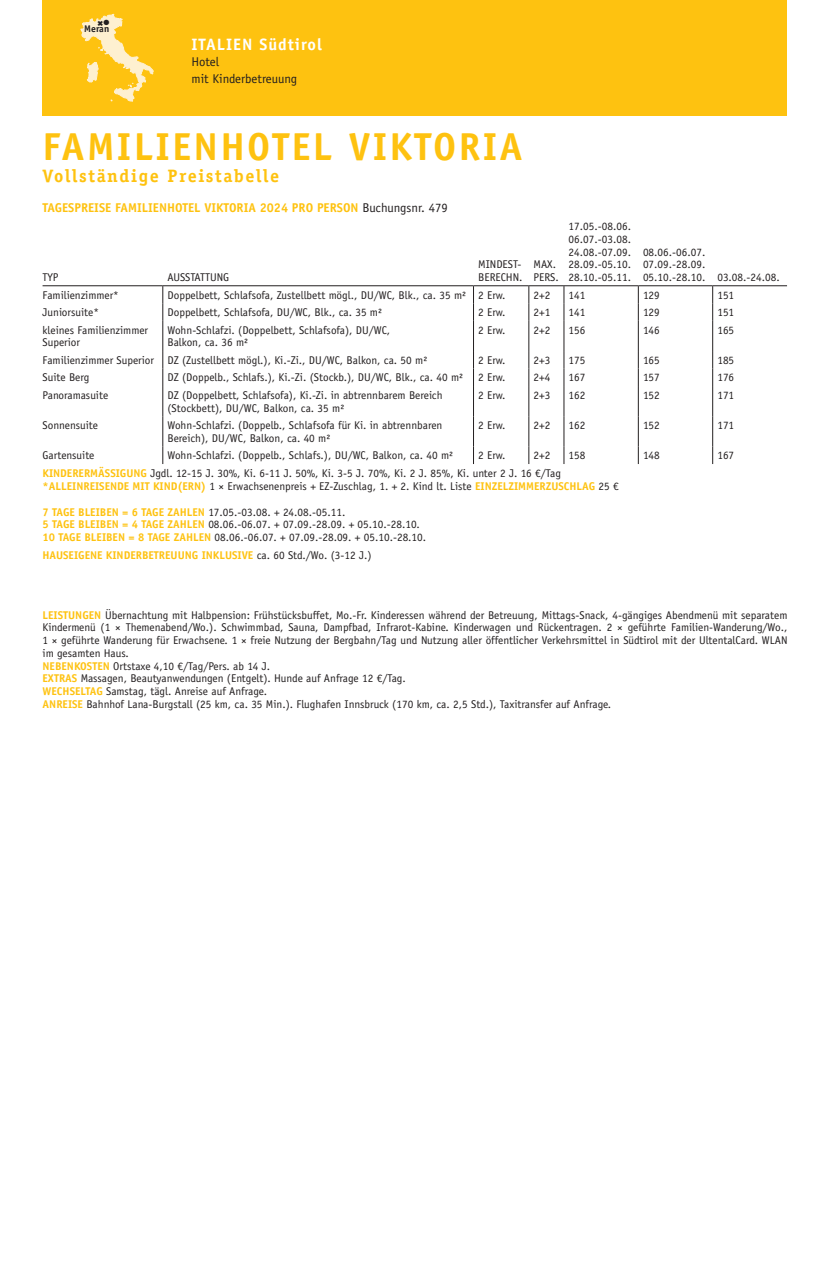
<style>
.page{position:relative;width:830px;height:1263px;background:#fff}
.page>*{position:absolute;margin:0;border:0;box-sizing:border-box;transform-origin:0 0}
.t1{font:700 39px "Officina Sans Std";letter-spacing:.06em;color:#fec210}
.t2{font:700 18px "Officina Serif Std";letter-spacing:.09em;color:#fec210}
.t3{font:700 16.5px "Officina Sans Std";letter-spacing:.06em;color:#fff}
.t4{font:700 12.75px "Officina Sans Std";color:#fec210}
.t5{font:12.75px "Officina Sans Std";color:#231f20}
.t6{font:11.25px/12.8px "Officina Sans Std";color:#231f20}
.t7{font:700 11.25px "Officina Sans Std";color:#fec210}
.t8{font:700 9.75px "Officina Sans Std";color:#231f20}
.t9{font:7.5px "Zapf Dingbats Std";color:#231f20}
.s1{font-weight:400;color:#231f20}
.s2{font-weight:700;color:#fec210}
</style>
<div class="page">
<div style="left:43px;top:0;width:744px;height:116px;background:#fec210"></div>
<hr style="left:162px;top:321px;width:1px;height:30px;background:#231f20">
<hr style="left:473px;top:321px;width:1px;height:30px;background:#231f20">
<hr style="left:528px;top:321px;width:1px;height:30px;background:#231f20">
<hr style="left:563px;top:321px;width:1px;height:30px;background:#231f20">
<hr style="left:637px;top:321px;width:1px;height:30px;background:#231f20">
<hr style="left:712px;top:321px;width:1px;height:30px;background:#231f20">
<svg style="left:162px;top:351px;width:1px;height:35px"></svg>
<svg style="left:473px;top:351px;width:1px;height:35px"></svg>
<svg style="left:528px;top:351px;width:1px;height:35px"></svg>
<svg style="left:563px;top:351px;width:1px;height:35px"></svg>
<svg style="left:637px;top:351px;width:1px;height:35px"></svg>
<svg style="left:712px;top:351px;width:1px;height:35px"></svg>
<hr style="left:162px;top:386px;width:1px;height:30px;background:#231f20">
<hr style="left:473px;top:386px;width:1px;height:30px;background:#231f20">
<hr style="left:528px;top:386px;width:1px;height:30px;background:#231f20">
<hr style="left:563px;top:386px;width:1px;height:30px;background:#231f20">
<hr style="left:637px;top:386px;width:1px;height:30px;background:#231f20">
<hr style="left:712px;top:386px;width:1px;height:30px;background:#231f20">
<hr style="left:162px;top:416px;width:1px;height:30px;background:#231f20">
<hr style="left:473px;top:416px;width:1px;height:30px;background:#231f20">
<hr style="left:528px;top:416px;width:1px;height:30px;background:#231f20">
<hr style="left:563px;top:416px;width:1px;height:30px;background:#231f20">
<hr style="left:637px;top:416px;width:1px;height:30px;background:#231f20">
<hr style="left:712px;top:416px;width:1px;height:30px;background:#231f20">
<svg style="left:162px;top:446px;width:1px;height:18px"></svg>
<svg style="left:473px;top:446px;width:1px;height:18px"></svg>
<svg style="left:528px;top:446px;width:1px;height:18px"></svg>
<svg style="left:563px;top:446px;width:1px;height:18px"></svg>
<svg style="left:637px;top:446px;width:1px;height:18px"></svg>
<svg style="left:712px;top:446px;width:1px;height:18px"></svg>
<hr style="left:43px;top:285px;width:120px;height:1px;background:#231f20">
<hr style="left:163px;top:285px;width:310px;height:1px;background:#231f20">
<svg style="left:162px;top:286px;width:1px;height:35px"></svg>
<hr style="left:473px;top:285px;width:55px;height:1px;background:#231f20">
<svg style="left:473px;top:286px;width:1px;height:35px"></svg>
<hr style="left:528px;top:285px;width:35px;height:1px;background:#231f20">
<svg style="left:528px;top:286px;width:1px;height:35px"></svg>
<hr style="left:563px;top:285px;width:75px;height:1px;background:#231f20">
<svg style="left:563px;top:286px;width:1px;height:35px"></svg>
<hr style="left:638px;top:285px;width:74px;height:1px;background:#231f20">
<svg style="left:637px;top:286px;width:1px;height:35px"></svg>
<hr style="left:712px;top:285px;width:74px;height:1px;background:#231f20">
<svg style="left:712px;top:286px;width:1px;height:35px"></svg>
<svg style="left:80px;top:13px;width:74px;height:89px"></svg>
<p class="t9" style="left:104px;top:19px;width:7px">●</p>
<p class="t8" style="left:84px;top:22px;width:26px">Meran</p>
<h3 class="t3" style="left:191px;top:34px;width:132px">ITALIEN Südtirol</h3>
<p class="t5" style="left:191px;top:54px;width:29px">Hotel</p>
<p class="t5" style="left:191px;top:71px;width:107px">mit Kinderbetreuung</p>
<h1 class="t1" style="left:43px;top:123px;width:481px">FAMILIENHOTEL VIKTORIA</h1>
<h2 class="t2" style="left:43px;top:164px;width:238px">Vollständige Preistabelle</h2>
<p class="t4" style="left:43px;top:200px;width:407px">TAGESPREISE FAMILIENHOTEL VIKTORIA 2024 PRO PERSON <span class="s1">Buchungsnr. 479</span></p>
<p class="t6" style="left:43px;top:271px;width:18px">TYP</p>
<p class="t6" style="left:167px;top:271px;width:63px">AUSSTATTUNG</p>
<p class="t6" style="left:478px;top:258px;width:46px">MINDEST-<br>BERECHN.</p>
<p class="t6" style="left:533px;top:258px;width:27px">MAX.<br>PERS.</p>
<p class="t6" style="left:568px;top:220px;width:64px;text-align:justify">17.05.-08.06.<br>06.07.-03.08.<br>24.08.-07.09.<br>28.09.-05.10.<br>28.10.-05.11.</p>
<p class="t6" style="left:642px;top:245px;width:138px">08.06.-06.07.<br>07.09.-28.09.<br>05.10.-28.10. 03.08.-24.08.</p>
<p class="t6" style="left:43px;top:288px;width:78px">Familienzimmer*</p>
<p class="t6" style="left:167px;top:288px;width:339px">Doppelbett, Schlafsofa, Zustellbett mögl., DU/WC, Blk., ca. 35 m² 2 Erw.</p>
<p class="t6" style="left:533px;top:288px;width:18px">2+2</p>
<p class="t6" style="left:568px;top:288px;width:18px">141</p>
<p class="t6" style="left:642px;top:288px;width:18px">129</p>
<p class="t6" style="left:717px;top:288px;width:18px">151</p>
<p class="t6" style="left:43px;top:306px;width:58px">Juniorsuite*</p>
<p class="t6" style="left:167px;top:306px;width:216px">Doppelbett, Schlafsofa, DU/WC, Blk., ca. 35 m²</p>
<p class="t6" style="left:478px;top:306px;width:29px">2 Erw.</p>
<p class="t6" style="left:533px;top:306px;width:18px">2+1</p>
<p class="t6" style="left:568px;top:306px;width:18px">141</p>
<p class="t6" style="left:642px;top:306px;width:18px">129</p>
<p class="t6" style="left:717px;top:306px;width:18px">151</p>
<p class="t6" style="left:43px;top:323px;width:107px">kleines Familienzimmer<br>Superior</p>
<p class="t6" style="left:167px;top:323px;width:224px">Wohn-Schlafzi. (Doppelbett, Schlafsofa), DU/WC,<br>Balkon, ca. 36 m²</p>
<p class="t6" style="left:478px;top:323px;width:29px">2 Erw.</p>
<p class="t6" style="left:533px;top:323px;width:18px">2+2</p>
<p class="t6" style="left:568px;top:323px;width:18px">156</p>
<p class="t6" style="left:642px;top:323px;width:18px">146</p>
<p class="t6" style="left:717px;top:323px;width:18px">165</p>
<p class="t6" style="left:43px;top:354px;width:386px">Familienzimmer Superior DZ (Zustellbett mögl.), Ki.-Zi., DU/WC, Balkon, ca. 50 m²</p>
<p class="t6" style="left:478px;top:354px;width:29px">2 Erw.</p>
<p class="t6" style="left:533px;top:354px;width:18px">2+3</p>
<p class="t6" style="left:568px;top:354px;width:18px">175</p>
<p class="t6" style="left:642px;top:354px;width:18px">165</p>
<p class="t6" style="left:717px;top:354px;width:18px">185</p>
<p class="t6" style="left:43px;top:371px;width:48px">Suite Berg</p>
<p class="t6" style="left:167px;top:371px;width:297px">DZ (Doppelb., Schlafs.), Ki.-Zi. (Stockb.), DU/WC, Blk., ca. 40 m²</p>
<p class="t6" style="left:478px;top:371px;width:29px">2 Erw.</p>
<p class="t6" style="left:533px;top:371px;width:18px">2+4</p>
<p class="t6" style="left:568px;top:371px;width:18px">167</p>
<p class="t6" style="left:642px;top:371px;width:18px">157</p>
<p class="t6" style="left:717px;top:371px;width:18px">176</p>
<p class="t6" style="left:43px;top:389px;width:67px">Panoramasuite</p>
<p class="t6" style="left:167px;top:389px;width:276px">DZ (Doppelbett, Schlafsofa), Ki.-Zi. in abtrennbarem Bereich (Stockbett), DU/WC, Balkon, ca. 35 m²</p>
<p class="t6" style="left:478px;top:389px;width:29px">2 Erw.</p>
<p class="t6" style="left:533px;top:389px;width:18px">2+3</p>
<p class="t6" style="left:568px;top:389px;width:18px">162</p>
<p class="t6" style="left:642px;top:389px;width:18px">152</p>
<p class="t6" style="left:717px;top:389px;width:18px">171</p>
<p class="t6" style="left:43px;top:419px;width:57px">Sonnensuite</p>
<p class="t6" style="left:167px;top:419px;width:276px">Wohn-Schlafzi. (Doppelb., Schlafsofa für Ki. in abtrennbaren<br>Bereich), DU/WC, Balkon, ca. 40 m²</p>
<p class="t6" style="left:478px;top:419px;width:29px">2 Erw.</p>
<p class="t6" style="left:533px;top:419px;width:18px">2+2</p>
<p class="t6" style="left:568px;top:419px;width:18px">162</p>
<p class="t6" style="left:642px;top:419px;width:18px">152</p>
<p class="t6" style="left:717px;top:419px;width:18px">171</p>
<p class="t6" style="left:43px;top:449px;width:53px">Gartensuite</p>
<p class="t6" style="left:167px;top:449px;width:287px">Wohn-Schlafzi. (Doppelb., Schlafs.), DU/WC, Balkon, ca. 40 m²</p>
<p class="t6" style="left:478px;top:449px;width:29px">2 Erw.</p>
<p class="t6" style="left:533px;top:449px;width:18px">2+2</p>
<p class="t6" style="left:568px;top:449px;width:18px">158</p>
<p class="t6" style="left:642px;top:449px;width:18px">148</p>
<p class="t6" style="left:717px;top:449px;width:18px">167</p>
<p class="t6" style="left:43px;top:467px;width:577px"><span class="s2">KINDERERMÄSSIGUNG</span> Jgdl. 12-15 J. 30%, Ki. 6-11 J. 50%, Ki. 3-5 J. 70%, Ki. 2 J. 85%, Ki. unter 2 J. 16 €/Tag <span class="s2">*ALLEINREISENDE MIT KIND(ERN)</span> 1 × Erwachsenenpreis + EZ-Zuschlag, 1. + 2. Kind lt. Liste <span class="s2">EINZELZIMMERZUSCHLAG</span> 25 €</p>
<p class="t6" style="left:43px;top:505px;width:385px"><span class="s2">7 TAGE BLEIBEN = 6 TAGE ZAHLEN</span> 17.05.-03.08. + 24.08.-05.11.<br><span class="s2">5 TAGE BLEIBEN = 4 TAGE ZAHLEN</span> 08.06.-06.07. + 07.09.-28.09. + 05.10.-28.10.<br><span class="s2">10 TAGE BLEIBEN = 8 TAGE ZAHLEN</span> 08.06.-06.07. + 07.09.-28.09. + 05.10.-28.10.</p>
<p class="t7" style="left:43px;top:548px;width:330px">HAUSEIGENE KINDERBETREUUNG INKLUSIVE <span class="s1">ca. 60 Std./Wo. (3-12 J.)</span></p>
<p class="t6" style="left:43px;top:608px;width:746px"><span class="s2">LEISTUNGEN</span> Übernachtung mit Halbpension: Frühstücksbuffet, Mo.-Fr. Kinderessen während der Betreuung, Mittags-Snack, 4-gängiges Abendmenü mit separatem Kindermenü (1 × Themenabend/Wo.). Schwimmbad, Sauna, Dampfbad, Infrarot-Kabine. Kinderwagen und Rückentragen. 2 × geführte Familien-Wanderung/Wo., 1 × geführte Wanderung für Erwachsene. 1 × freie Nutzung der Bergbahn/Tag und Nutzung aller öffentlicher Verkehrsmittel in Südtirol mit der UltentalCard. WLAN im gesamten Haus.<br><span class="s2">NEBENKOSTEN</span> Ortstaxe 4,10 €/Tag/Pers. ab 14 J.<br><span class="s2">EXTRAS</span> Massagen, Beautyanwendungen (Entgelt). Hunde auf Anfrage 12 €/Tag.<br><span class="s2">WECHSELTAG</span> Samstag, tägl. Anreise auf Anfrage.<br><span class="s2">ANREISE</span> Bahnhof Lana-Burgstall (25 km, ca. 35 Min.). Flughafen Innsbruck (170 km, ca. 2,5 Std.), Taxitransfer auf Anfrage.</p>
</div>
